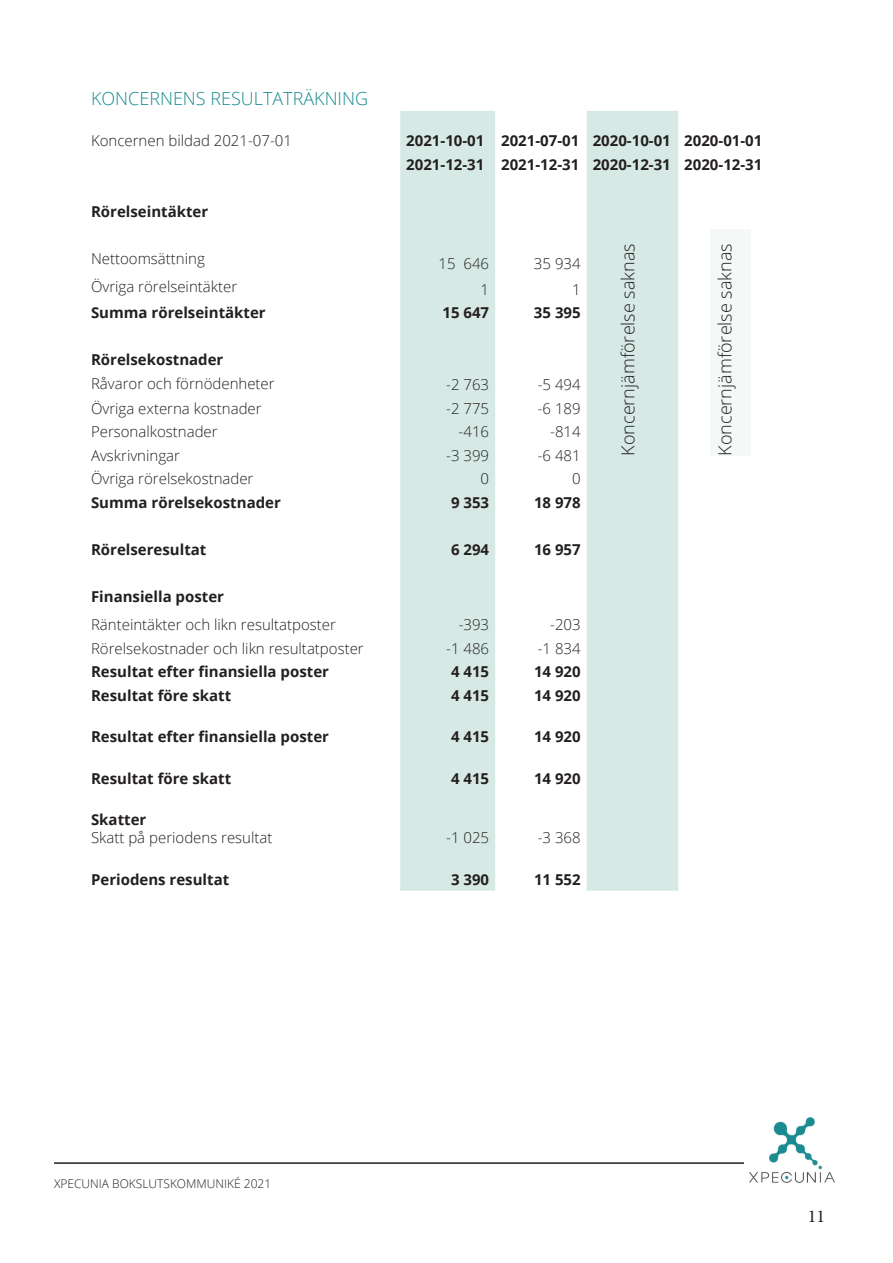
<style>
.page{position:relative;width:893px;height:1263px;background:#fff}
.page>*{position:absolute;margin:0;border:0;box-sizing:border-box;transform-origin:0 0}
.t1{font:300 18px "Open Sans";color:#231f20}
.t2{font:300 18px "Open Sans";color:#188c91}
.t3{font:18px "Minion Pro";color:#231f20}
.t4{font:700 15px/23.5px "Open Sans";color:#231f20}
.t5{font:300 15px "Open Sans";color:#231f20}
.t6{font:300 12px "Open Sans";color:#231f20}
</style>
<div class="page">
<svg style="left:400px;top:111px;width:278px;height:780px;fill:#d7e9e5"></svg>
<hr style="left:54px;top:1162px;width:785px;height:2px;background:#231f20">
<img style="left:744px;top:1117px;width:95px;height:66px">
<div style="left:710px;top:230px;width:41px;height:226px;background:#f4f8f7"></div>
<p class="t2" style="left:91px;top:86px;width:279px">KONCERNENS RESULTATRÄKNING</p>
<p class="t5" style="left:91px;top:131px;width:202px">Koncernen bildad 2021-07-01</p>
<p class="t4" style="left:406px;top:129px;width:358px">2021-10-01 2021-07-01 2020-10-01 2020-01-01<br>2021-12-31 2021-12-31 2020-12-31 2020-12-31</p>
<p class="t4" style="left:91px;top:199px;width:119px">Rörelseintäkter</p>
<p class="t5" style="left:91px;top:248px;width:115px">Nettoomsättning</p>
<p class="t5" style="left:439px;top:253px;width:52px">15 646</p>
<p class="t5" style="left:534px;top:253px;width:48px">35 934</p>
<p class="t5" style="left:91px;top:276px;width:148px">Övriga rörelseintäkter</p>
<p class="t5" style="left:481px;top:279px;width:10px">1</p>
<p class="t5" style="left:572px;top:279px;width:10px">1</p>
<p class="t4" style="left:91px;top:301px;width:176px">Summa rörelseintäkter</p>
<p class="t4" style="left:442px;top:301px;width:48px">15 647</p>
<p class="t4" style="left:534px;top:301px;width:48px">35 395</p>
<p class="t4" style="left:91px;top:348px;width:134px">Rörelsekostnader</p>
<p class="t5" style="left:91px;top:373px;width:185px">Råvaror och förnödenheter</p>
<p class="t5" style="left:446px;top:375px;width:44px">-2 763</p>
<p class="t5" style="left:538px;top:375px;width:44px">-5 494</p>
<p class="t5" style="left:91px;top:398px;width:172px">Övriga externa kostnader</p>
<p class="t5" style="left:446px;top:398px;width:44px">-2 775</p>
<p class="t5" style="left:538px;top:398px;width:44px">-6 189</p>
<p class="t5" style="left:91px;top:422px;width:128px">Personalkostnader</p>
<p class="t5" style="left:459px;top:422px;width:32px">-416</p>
<p class="t5" style="left:550px;top:422px;width:32px">-814</p>
<p class="t5" style="left:91px;top:445px;width:90px">Avskrivningar</p>
<p class="t5" style="left:446px;top:445px;width:44px">-3 399</p>
<p class="t5" style="left:538px;top:445px;width:44px">-6 481</p>
<p class="t5" style="left:91px;top:469px;width:164px">Övriga rörelsekostnader</p>
<p class="t5" style="left:481px;top:469px;width:10px">0</p>
<p class="t5" style="left:572px;top:469px;width:10px">0</p>
<p class="t4" style="left:91px;top:490px;width:191px">Summa rörelsekostnader</p>
<p class="t4" style="left:451px;top:490px;width:40px">9 353</p>
<p class="t4" style="left:534px;top:490px;width:48px">18 978</p>
<p class="t4" style="left:91px;top:537px;width:117px">Rörelseresultat</p>
<p class="t4" style="left:451px;top:537px;width:40px">6 294</p>
<p class="t4" style="left:534px;top:537px;width:48px">16 957</p>
<p class="t4" style="left:91px;top:584px;width:135px">Finansiella poster</p>
<p class="t5" style="left:91px;top:615px;width:246px">Ränteintäkter och likn resultatposter</p>
<p class="t5" style="left:459px;top:615px;width:32px">-393</p>
<p class="t5" style="left:550px;top:615px;width:32px">-203</p>
<p class="t5" style="left:91px;top:638px;width:274px">Rörelsekostnader och likn resultatposter</p>
<p class="t5" style="left:446px;top:638px;width:44px">-1 486</p>
<p class="t5" style="left:538px;top:638px;width:44px">-1 834</p>
<p class="t4" style="left:91px;top:660px;width:239px">Resultat efter finansiella poster</p>
<p class="t4" style="left:451px;top:660px;width:40px">4 415</p>
<p class="t4" style="left:534px;top:660px;width:48px">14 920</p>
<p class="t4" style="left:91px;top:683px;width:142px">Resultat före skatt</p>
<p class="t4" style="left:451px;top:683px;width:40px">4 415</p>
<p class="t4" style="left:534px;top:683px;width:48px">14 920</p>
<p class="t4" style="left:91px;top:725px;width:239px">Resultat efter finansiella poster</p>
<p class="t4" style="left:451px;top:725px;width:40px">4 415</p>
<p class="t4" style="left:534px;top:725px;width:48px">14 920</p>
<p class="t4" style="left:91px;top:766px;width:142px">Resultat före skatt</p>
<p class="t4" style="left:451px;top:766px;width:40px">4 415</p>
<p class="t4" style="left:534px;top:766px;width:48px">14 920</p>
<p class="t4" style="left:91px;top:808px;width:57px">Skatter</p>
<p class="t5" style="left:91px;top:827px;width:183px">Skatt på periodens resultat</p>
<p class="t5" style="left:446px;top:827px;width:44px">-1 025</p>
<p class="t5" style="left:538px;top:827px;width:44px">-3 368</p>
<p class="t4" style="left:91px;top:867px;width:140px">Periodens resultat</p>
<p class="t4" style="left:451px;top:867px;width:40px">3 390</p>
<p class="t4" style="left:534px;top:867px;width:48px">11 552</p>
<p class="t1" style="left:616px;top:456px;width:214px;rotate:-90deg">Koncernjämförelse saknas</p>
<p class="t1" style="left:712px;top:456px;width:214px;rotate:-90deg">Koncernjämförelse saknas</p>
<p class="t6" style="left:54px;top:1175px;width:219px">XPECUNIA BOKSLUTSKOMMUNIKÉ 2021</p>
<p class="t3" style="left:808px;top:1204px;width:19px">11</p>
</div>
